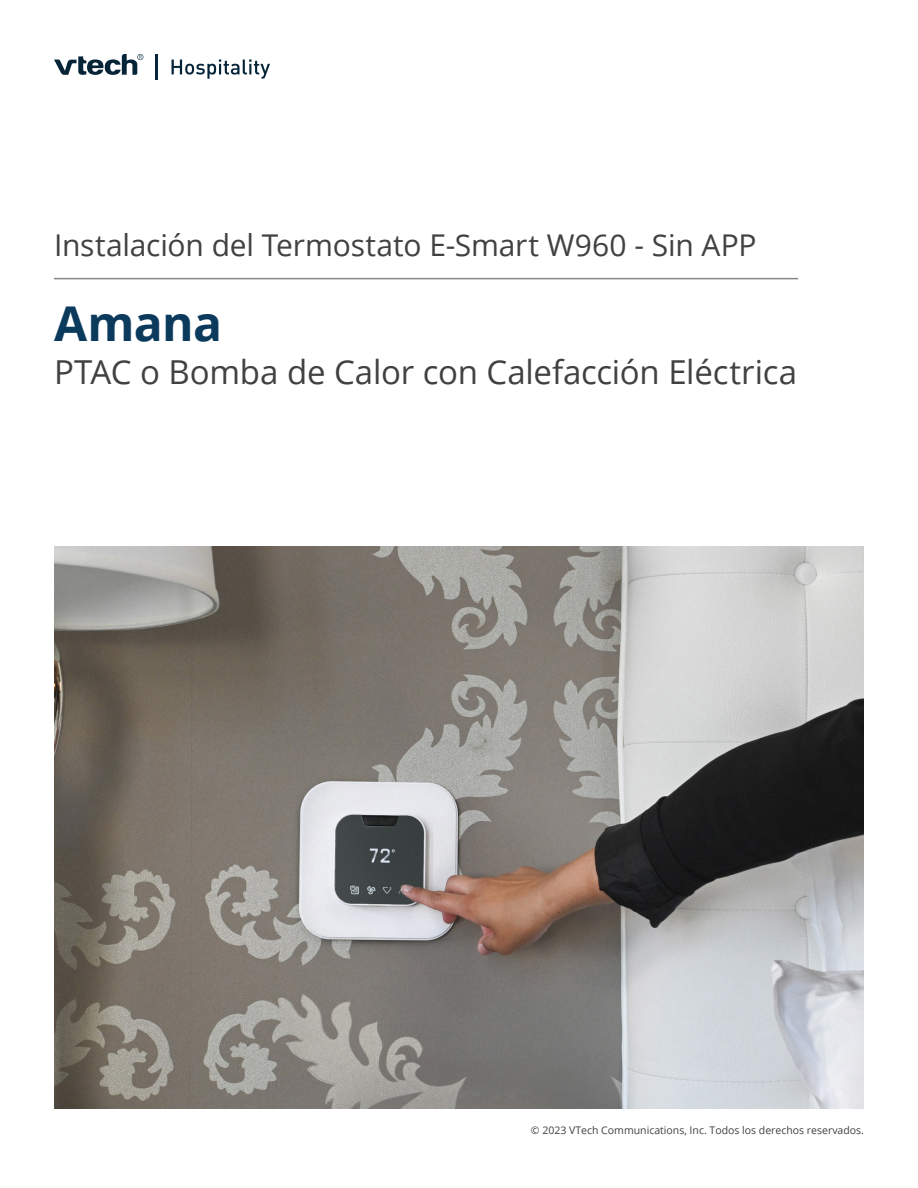
<style>
.page{position:relative;width:918px;height:1188px;background:#fff}
.page>*{position:absolute;margin:0;border:0;box-sizing:border-box;transform-origin:0 0}
.t1{font:700 48px "Open Sans";letter-spacing:-.015em;color:#0b3a5d}
.t2{font:33px "Open Sans";letter-spacing:-.005em;color:#414042}
.t3{font:30px "Open Sans";letter-spacing:-.005em;color:#414042}
.t4{font:10.5px "Open Sans";color:#414042}
</style>
<div class="page">
<svg style="left:54px;top:54px;width:89px;height:21px"></svg>
<svg style="left:172px;top:59px;width:98px;height:20px"></svg>
<hr style="left:155px;top:54px;width:3px;height:25px;background:#052438">
<hr style="left:54px;top:278px;width:744px;height:1px;background:#888">
<img style="left:54px;top:547px;width:810px;height:561px">
<p class="t3" style="left:54px;top:225px;width:704px">Instalación del Termostato E-Smart W960 - Sin APP</p>
<p class="t1" style="left:54px;top:290px;width:170px">Amana</p>
<p class="t2" style="left:54px;top:350px;width:745px">PTAC o Bomba de Calor con Calefacción Eléctrica</p>
<p class="t4" style="left:531px;top:1123px;width:335px">© 2023 VTech Communications, Inc. Todos los derechos reservados.</p>
</div>
